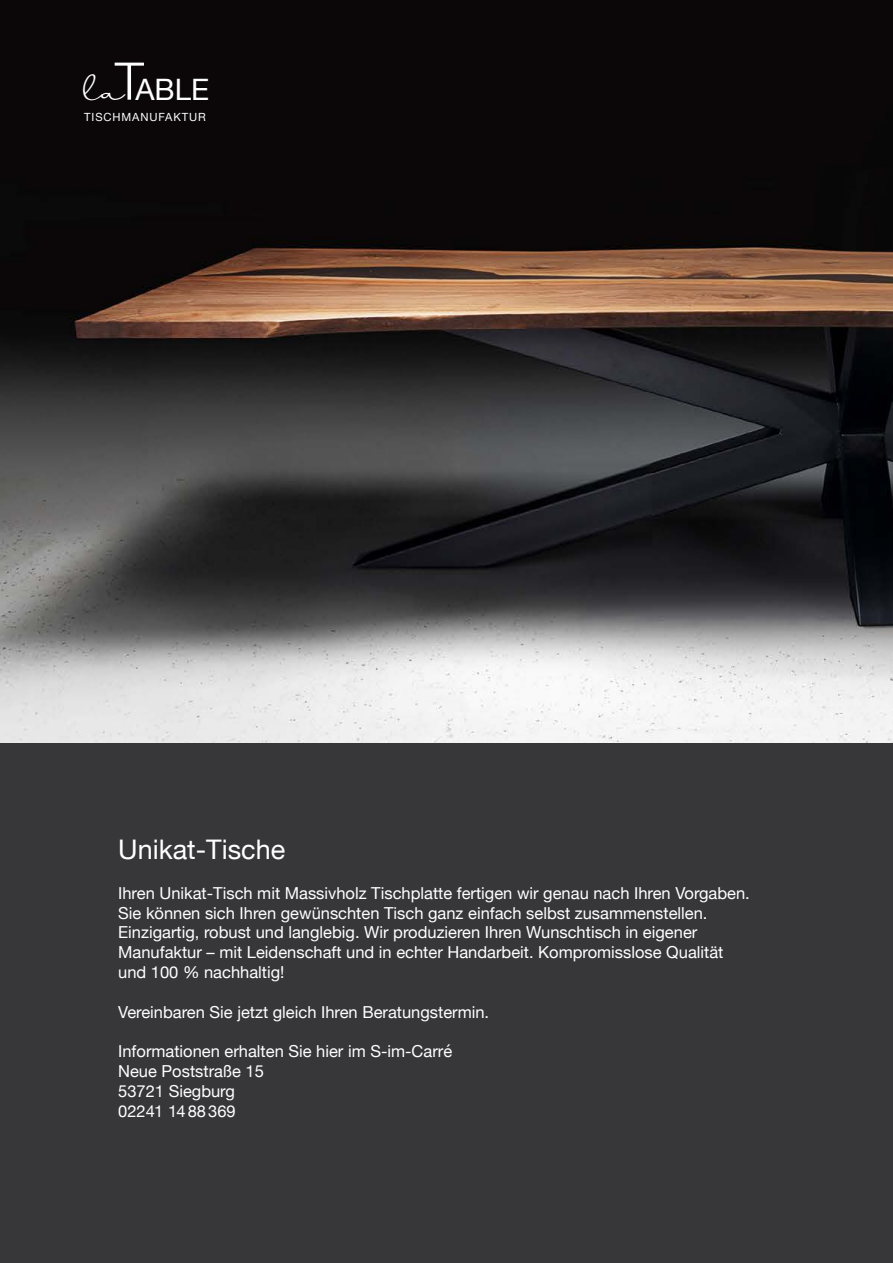
<style>
.page{position:relative;width:893px;height:1263px;background:#373739}
.page>*{position:absolute;margin:0;border:0;box-sizing:border-box;transform-origin:0 0}
.t1{font:29.55px "Helvetica Neue";color:#fff}
.t2{font:27px "Helvetica Neue";color:#fff}
.t3{font:16.5px/19.8px "Helvetica Neue";color:#fff}
.t4{font:11.25px "Helvetica Neue";letter-spacing:.08em;color:#fff}
.s1{font-family:"Beauty Dream";font-size:46.65px}
.s2{font-weight:300;font-size:51.9px}
</style>
<div class="page">
<img style="left:0;top:0;width:893px;height:742px">
<h1 class="t1" style="left:84px;top:68px;width:127px"><span class="s1">la</span><span class="s2">T</span>ABLE</h1>
<p class="t4" style="left:84px;top:109px;width:123px">TISCHMANUFAKTUR</p>
<h2 class="t2" style="left:118px;top:830px;width:169px">Unikat-Tische</h2>
<p class="t3" style="left:118px;top:884px;width:633px">Ihren Unikat-Tisch mit Massivholz Tischplatte fertigen wir genau nach Ihren Vorgaben.<br>Sie können sich Ihren gewünschten Tisch ganz einfach selbst zusammenstellen.<br>Einzigartig, robust und langlebig. Wir produzieren Ihren Wunschtisch in eigener Manufaktur – mit Leidenschaft und in echter Handarbeit. Kompromisslose Qualität und 100 % nachhaltig!</p>
<p class="t3" style="left:118px;top:1003px;width:372px">Vereinbaren Sie jetzt gleich Ihren Beratungstermin.</p>
<p class="t3" style="left:118px;top:1042px;width:336px">Informationen erhalten Sie hier im S-im-Carré<br>Neue Poststraße 15<br>53721 Siegburg<br>02241 1488369</p>
</div>
